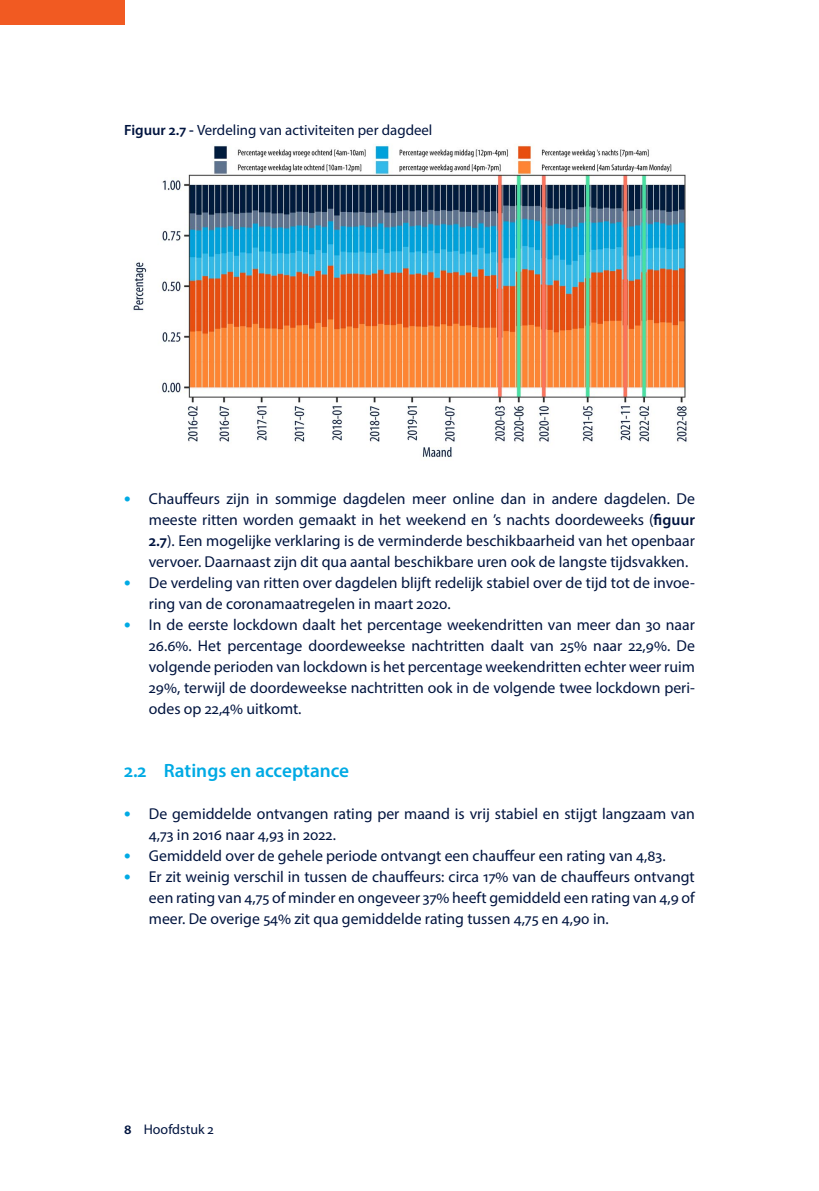
<style>
.page{position:relative;width:819px;height:1191px;background:#fff}
.page>*{position:absolute;margin:0;border:0;box-sizing:border-box;transform-origin:0 0}
.t1{font:600 19.25px "Myriad Pro";color:#00aae4}
.t2{font:15.75px/21px "Myriad Pro";color:#00143f;text-align:justify}
.t3{font:14.88px "Myriad Pro";color:#00143f}
.t4{font:14px "Myriad Pro";color:#00143f}
.s1{font-weight:600}
.s2{font-weight:700;font-size:19.25px;color:#00aae4}
</style>
<div class="page">
<div style="left:0;top:0;width:124px;height:25px;background:#f15a22"></div>
<img style="left:133px;top:144px;width:556px;height:314px">
<p class="t3" style="left:124px;top:121px;width:310px"><span class="s1">Figuur 2.7 -</span> Verdeling van activiteiten per dagdeel</p>
<p class="t2" style="left:149px;top:488px;width:547px;text-indent:-25px"><span class="s2">•</span> Chauffeurs zijn in sommige dagdelen meer online dan in andere dagdelen. De meeste ritten worden gemaakt in het weekend en ’s nachts doordeweeks (<span class="s1">figuur 2.7</span>). Een mogelijke verklaring is de verminderde beschikbaarheid van het openbaar vervoer. Daarnaast zijn dit qua aantal beschikbare uren ook de langste tijdsvakken.</p>
<p class="t2" style="left:149px;top:572px;width:547px;text-indent:-25px"><span class="s2">•</span> De verdeling van ritten over dagdelen blijft redelijk stabiel over de tijd tot de invoe&shy;ring van de coronamaatregelen in maart 2020.</p>
<p class="t2" style="left:149px;top:614px;width:547px;text-indent:-25px"><span class="s2">•</span> In de eerste lockdown daalt het percentage weekendritten van meer dan 30 naar 26.6%. Het percentage doordeweekse nachtritten daalt van 25% naar 22,9%. De volgende perioden van lockdown is het percentage weekendritten echter weer ruim 29%, terwijl de doordeweekse nachtritten ook in de volgende twee lockdown peri&shy;odes op 22,4% uitkomt.</p>
<p class="t1" style="left:124px;top:758px;width:227px">2.2 Ratings en acceptance</p>
<p class="t2" style="left:149px;top:803px;width:547px;text-indent:-25px"><span class="s2">•</span> De gemiddelde ontvangen rating per maand is vrij stabiel en stijgt langzaam van<br>4,73 in 2016 naar 4,93 in 2022.</p>
<p class="t2" style="left:124px;top:845px;width:543px"><span class="s2">•</span> Gemiddeld over de gehele periode ontvangt een chauffeur een rating van 4,83.</p>
<p class="t2" style="left:149px;top:866px;width:547px;text-indent:-25px"><span class="s2">•</span> Er zit weinig verschil in tussen de chauffeurs: circa 17% van de chauffeurs ontvangt een rating van 4,75 of minder en ongeveer 37% heeft gemiddeld een rating van 4,9 of meer. De overige 54% zit qua gemiddelde rating tussen 4,75 en 4,90 in.</p>
<p class="t4" style="left:124px;top:1121px;width:91px"><span class="s1">8</span> Hoofdstuk 2</p>
</div>
